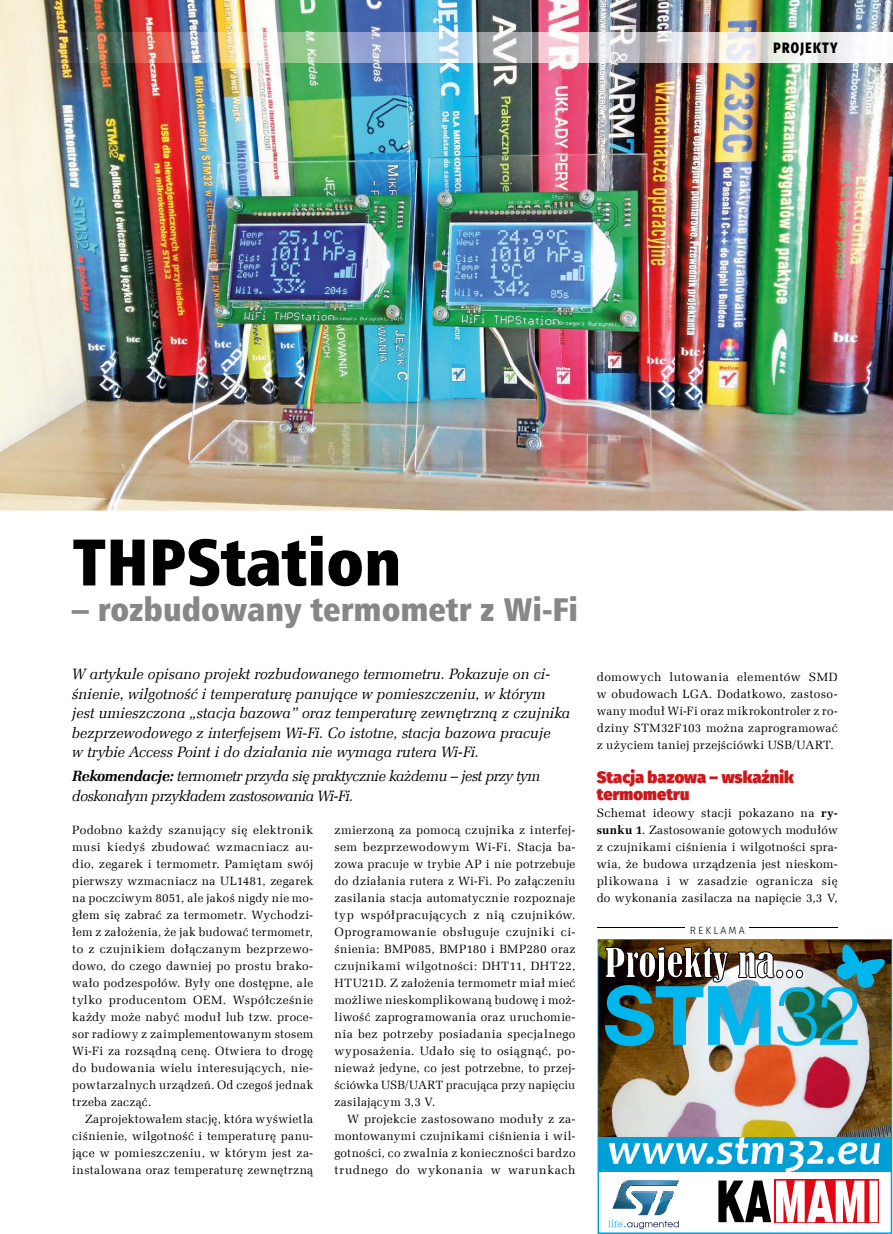
<style>
.page{position:relative;width:893px;height:1234px;background:#fff}
.page>*{position:absolute;margin:0;border:0;box-sizing:border-box;transform-origin:0 0}
.t1{font:66px "Humnst 777 X Blk Cn EU";color:#000}
.t2{font:33px "Humnst 777 X Blk Cn EU";color:#878787}
.t3{font:900 16.5px/17px "Fira Sans";letter-spacing:.005em;color:#cd171a}
.t4{font:italic 15px/19.5px "Zapf Ellipt EU";color:#000}
.t5{font:italic 15px/19.5px "Zapf Ellipt EU";letter-spacing:-.03em;color:#000}
.t6{font:800 15px "Fira Sans";letter-spacing:.11em;color:#000;scale:.8 1}
.t7{font:12px/17px "Zapf Ellipt EU";letter-spacing:.025em;color:#000;text-align:justify}
.t8{font:300 10.5px "Fira Sans";letter-spacing:.2em;color:#000}
.s1{font-weight:700}
</style>
<div class="page">
<img style="left:0;top:0;width:893px;height:510px">
<img style="left:0;top:33px;width:893px;height:30px">
<img style="left:598px;top:939px;width:293px;height:198px">
<svg style="left:608px;top:1180px;width:71px;height:48px"></svg>
<img style="left:622px;top:1182px;width:55px;height:3px">
<img style="left:624px;top:1180px;width:54px;height:2px">
<img style="left:626px;top:1180px;width:52px;height:1px">
<svg style="left:774px;top:1179px;width:105px;height:43px"></svg>
<svg style="left:718px;top:1180px;width:160px;height:41px"></svg>
<img style="left:605px;top:939px;width:280px;height:106px">
<div style="left:598px;top:1137px;width:293px;height:34px;background:#00a0d7"></div>
<svg style="left:609px;top:1136px;width:271px;height:35px"></svg>
<hr style="left:597px;top:927px;width:241px;height:1px;background:#000">
<div style="left:685px;top:918px;width:64px;height:20px;background:#fff"></div>
<p class="t6" style="left:773px;top:35px;width:82px">PROJEKTY</p>
<h1 class="t1" style="left:72px;top:520px;width:331px">THPStation</h1>
<h2 class="t2" style="left:72px;top:588px;width:507px">– rozbudowany termometr z Wi-Fi</h2>
<p class="t4" style="left:72px;top:664px;width:500px">W artykule opisano projekt rozbudowanego termometru. Pokazuje on ci&shy;śnienie, wilgotność i temperaturę panujące w pomieszczeniu, w którym jest umieszczona „stacja bazowa” oraz temperaturę zewnętrzną z czujnika bezprzewodowego z interfejsem Wi-Fi. Co istotne, stacja bazowa pracuje<br>w trybie Access Point i do działania nie wymaga rutera Wi-Fi.</p>
<p class="t5" style="left:72px;top:766px;width:470px"><span class="s1">Rekomendacje:</span> termometr przyda się praktycznie każdemu – jest przy tym doskonałym przykładem zastosowania Wi-Fi.</p>
<p class="t7" style="left:72px;top:821px;width:242px">Podobno każdy szanujący się elektronik musi kiedyś zbudować wzmacniacz au&shy;dio, zegarek i termometr. Pamiętam swój pierwszy wzmacniacz na UL1481, zegarek na poczciwym 8051, ale jakoś nigdy nie mo&shy;głem się zabrać za termometr. Wychodzi&shy;łem z założenia, że jak budować termometr, to z czujnikiem dołączanym bezprzewo&shy;dowo, do czego dawniej po prostu brako&shy;wało podzespołów. Były one dostępne, ale tylko producentom OEM. Współcześnie każdy może nabyć moduł lub tzw. proce&shy;sor radiowy z zaimplementowanym stosem Wi-Fi za rozsądną cenę. Otwiera to drogę do budowania wielu interesujących, nie&shy;powtarzalnych urządzeń. Od czegoś jednak trzeba zacząć.</p>
<p class="t7" style="left:72px;top:1110px;width:242px;text-indent:13px">Zaprojektowałem stację, która wyświetla ciśnienie, wilgotność i temperaturę panu&shy;jące w pomieszczeniu, w którym jest za&shy;instalowana oraz temperaturę zewnętrzną</p>
<p class="t7" style="left:334px;top:821px;width:242px">zmierzoną za pomocą czujnika z interfej&shy;sem bezprzewodowym Wi-Fi. Stacja ba&shy;zowa pracuje w trybie AP i nie potrzebuje do działania rutera z Wi-Fi. Po załączeniu zasilania stacja automatycznie rozpoznaje typ współpracujących z nią czujników.<br>Oprogramowanie obsługuje czujniki ci&shy;śnienia: BMP085, BMP180 i BMP280 oraz czujnikami wilgotności: DHT11, DHT22, HTU21D. Z założenia termometr miał mieć możliwe nieskomplikowaną budowę i moż&shy;liwość zaprogramowania oraz uruchomie&shy;nia bez potrzeby posiadania specjalnego wyposażenia. Udało się to osiągnąć, po&shy;nieważ jedyne, co jest potrzebne, to przej&shy;ściówka USB/UART pracująca przy napięciu zasilającym 3,3 V.</p>
<p class="t7" style="left:334px;top:1110px;width:242px;text-indent:13px">W projekcie zastosowano moduły z za&shy;montowanymi czujnikami ciśnienia i wil&shy;gotności, co zwalnia z konieczności bardzo trudnego do wykonania w warunkach</p>
<p class="t7" style="left:597px;top:668px;width:242px">domowych lutowania elementów SMD w obudowach LGA. Dodatkowo, zastoso&shy;wany moduł Wi-Fi oraz mikrokontroler z ro&shy;dziny STM32F103 można zaprogramować z użyciem taniej przejściówki USB/UART.</p>
<h3 class="t3" style="left:597px;top:766px;width:199px">Stacja bazowa – wskaźnik termometru</h3>
<p class="t7" style="left:597px;top:804px;width:242px">Schemat ideowy stacji pokazano na <span class="s1">ry&shy;sunku 1</span>. Zastosowanie gotowych modułów z czujnikami ciśnienia i wilgotności spra&shy;wia, że budowa urządzenia jest nieskom&shy;plikowana i w zasadzie ogranicza się do wykonania zasilacza na napięcie 3,3 V,</p>
<p class="t8" style="left:690px;top:922px;width:56px">REKLAMA</p>
</div>
